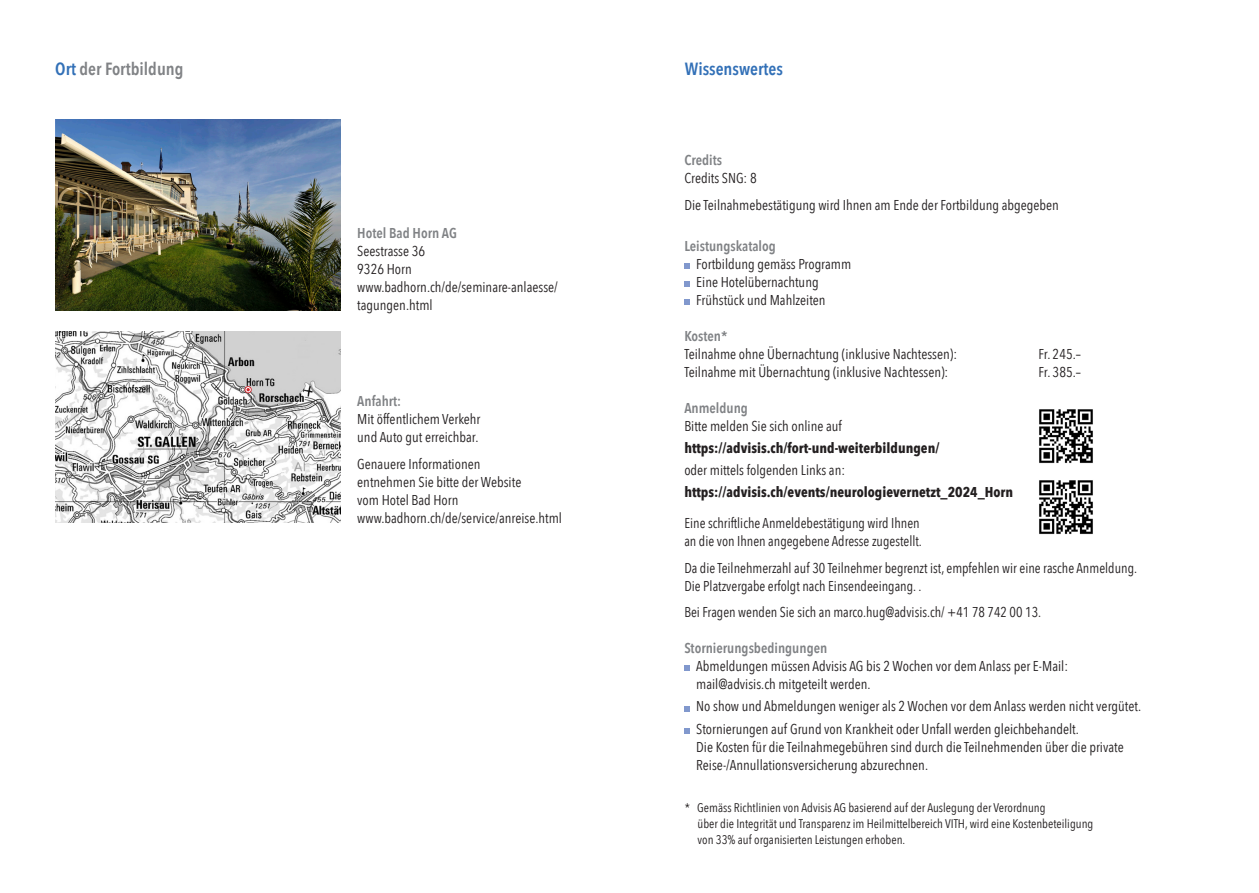
<style>
.page{position:relative;width:1259px;height:893px;background:#fff}
.page>*{position:absolute;margin:0;border:0;box-sizing:border-box;transform-origin:0 0}
.t1{font:600 17.7px "Avenir Next Condensed";color:#808285}
.t2{font:600 17.7px "Avenir Next Condensed";color:#3270b7}
.t3{font:14.25px/18px "Avenir Next Condensed";color:#231f20}
.t4{font:700 14.25px "Avenir Next Condensed";color:#231f20}
.t5{font:600 14.25px "Avenir Next Condensed";color:#808285}
.t6{font:12.45px/15.6px "Avenir Next Condensed";color:#231f20}
.s1{color:#3270b7}
</style>
<div class="page">
<svg style="left:684px;top:263px;width:6px;height:6px"></svg>
<svg style="left:684px;top:281px;width:6px;height:6px"></svg>
<svg style="left:684px;top:299px;width:6px;height:6px"></svg>
<svg style="left:684px;top:666px;width:6px;height:5px"></svg>
<svg style="left:684px;top:706px;width:6px;height:5px"></svg>
<svg style="left:684px;top:728px;width:6px;height:6px"></svg>
<img style="left:55px;top:119px;width:285px;height:191px">
<img style="left:55px;top:331px;width:285px;height:192px">
<svg style="left:245px;top:386px;width:7px;height:7px"></svg>
<svg style="left:246px;top:387px;width:5px;height:5px"></svg>
<img style="left:1039px;top:409px;width:54px;height:55px">
<img style="left:1039px;top:480px;width:54px;height:55px">
<p class="t1" style="left:55px;top:54px;width:130px"><span class="s1">Ort</span> der Fortbildung</p>
<p class="t5" style="left:357px;top:221px;width:101px">Hotel Bad Horn AG</p>
<p class="t3" style="left:357px;top:242px;width:202px">Seestrasse 36<br>9326 Horn www.badhorn.ch/de/seminare-anlaesse/ tagungen.html</p>
<p class="t5" style="left:357px;top:388px;width:46px">Anfahrt:</p>
<p class="t3" style="left:357px;top:409px;width:125px">Mit öffentlichem Verkehr und Auto gut erreichbar.</p>
<p class="t3" style="left:357px;top:454px;width:206px">Genauere Informationen<br>entnehmen Sie bitte der Website<br>vom Hotel Bad Horn www.badhorn.ch/de/service/anreise.html</p>
<p class="t2" style="left:685px;top:54px;width:100px">Wissenswertes</p>
<p class="t5" style="left:684px;top:148px;width:39px">Credits</p>
<p class="t3" style="left:684px;top:164px;width:376px;line-height:26.8px">Credits SNG: 8<br>Die Teilnahmebestätigung wird Ihnen am Ende der Fortbildung abgegeben</p>
<p class="t5" style="left:684px;top:233px;width:93px">Leistungskatalog</p>
<p class="t3" style="left:696px;top:254px;width:156px">Fortbildung gemäss Programm<br>Eine Hotelübernachtung<br>Frühstück und Mahlzeiten</p>
<p class="t5" style="left:684px;top:323px;width:45px">Kosten*</p>
<p class="t3" style="left:684px;top:344px;width:274px">Teilnahme ohne Übernachtung (inklusive Nachtessen):</p>
<p class="t3" style="left:1038px;top:344px;width:44px">Fr. 245.–</p>
<p class="t3" style="left:684px;top:362px;width:265px">Teilnahme mit Übernachtung (inklusive Nachtessen):</p>
<p class="t3" style="left:1038px;top:362px;width:44px">Fr. 385.–</p>
<p class="t5" style="left:684px;top:395px;width:65px">Anmeldung</p>
<p class="t3" style="left:684px;top:416px;width:159px">Bitte melden Sie sich online auf</p>
<p class="t4" style="left:684px;top:439px;width:257px">https://advisis.ch/fort-und-weiterbildungen/</p>
<p class="t3" style="left:684px;top:460px;width:162px">oder mittels folgenden Links an:</p>
<p class="t4" style="left:684px;top:484px;width:330px">https://advisis.ch/events/neurologievernetzt_2024_Horn</p>
<p class="t3" style="left:684px;top:513px;width:239px">Eine schriftliche Anmeldebestätigung wird Ihnen an die von Ihnen angegebene Adresse zugestellt.</p>
<p class="t3" style="left:684px;top:558px;width:454px">Da die Teilnehmerzahl auf 30 Teilnehmer begrenzt ist, empfehlen wir eine rasche Anmeldung.<br>Die Platzvergabe erfolgt nach Einsendeeingang. .</p>
<p class="t3" style="left:684px;top:602px;width:358px">Bei Fragen wenden Sie sich an marco.hug@advisis.ch/ +41 78 742 00 13.</p>
<p class="t5" style="left:684px;top:636px;width:144px">Stornierungsbedingungen</p>
<p class="t3" style="left:696px;top:656px;width:373px">Abmeldungen müssen Advisis AG bis 2 Wochen vor dem Anlass per E-Mail: mail@advisis.ch mitgeteilt werden.</p>
<p class="t3" style="left:696px;top:695px;width:446px;line-height:22.2px">No show und Abmeldungen weniger als 2 Wochen vor dem Anlass werden nicht vergütet.<br>Stornierungen auf Grund von Krankheit oder Unfall werden gleichbehandelt.</p>
<p class="t3" style="left:696px;top:737px;width:429px">Die Kosten für die Teilnahmegebühren sind durch die Teilnehmenden über die private<br>Reise-/Annullationsversicherung abzurechnen.</p>
<p class="t6" style="left:697px;top:800px;width:397px;text-indent:-13px">* Gemäss Richtlinien von Advisis AG basierend auf der Auslegung der Verordnung<br>über die Integrität und Transparenz im Heilmittelbereich VITH, wird eine Kostenbeteiligung von 33% auf organisierten Leistungen erhoben.</p>
</div>
